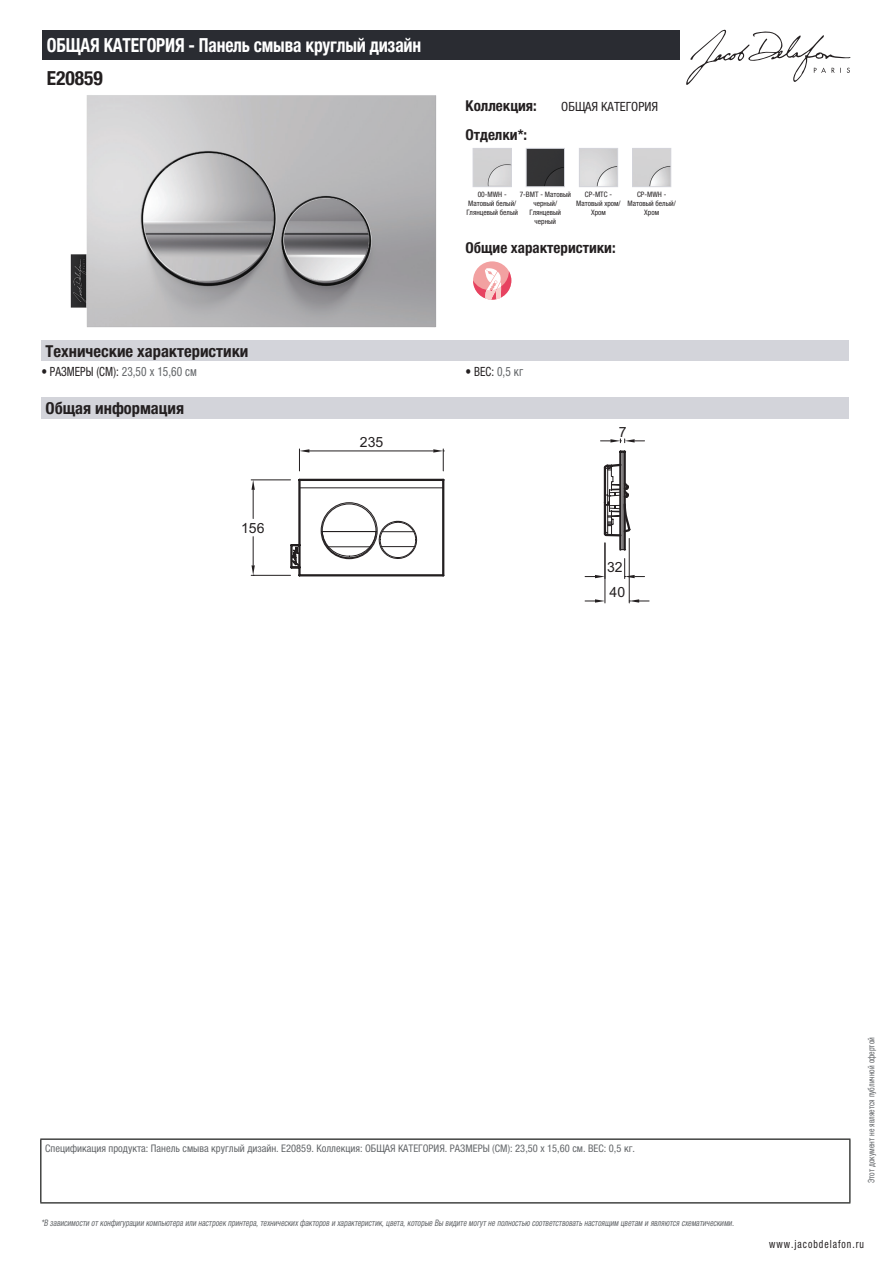
<style>
.page{position:relative;width:893px;height:1263px;background:#fff}
.page>*{position:absolute;margin:0;border:0;box-sizing:border-box;transform-origin:0 0}
.t1{font:700 condensed 19.5px "Helvetica Neue LTCYR";letter-spacing:-.01em;color:#fff;scale:.9 1}
.t2{font:700 condensed 19.5px "Helvetica Neue LTCYR";color:#231f20}
.t3{font:700 condensed 16.5px "Helvetica Neue LTCYR";color:#231f20}
.t4{font:700 condensed 15px "Helvetica Neue LTCYR";color:#231f20}
.t5{font:14.1px "Arial";color:#231f20}
.t6{font:condensed 12.75px "Helvetica Neue LTCYR";color:#231f20;scale:.9 1}
.t7{font:condensed 12.75px "Helvetica Neue LTCYR";color:#231f20}
.t8{font:condensed 11.25px "Helvetica Neue LTCYR";letter-spacing:.1em;color:#231f20;scale:.87 1}
.t9{font:condensed 10.5px "Helvetica Neue LTCYR";color:#626568}
.t10{font:italic condensed 9px "Helvetica Neue LTCYR";color:#626568;scale:.87 1}
.t11{font:condensed 9px "Helvetica Neue LTCYR";color:#626568;scale:.87 1}
.t12{font:condensed 7.5px/9px "Helvetica Neue LTCYR";color:#231f20;text-align:center}
.s1{color:#626568}
</style>
<div class="page">
<svg style="left:686px;top:30px;width:164px;height:55px"></svg>
<img style="left:71px;top:95px;width:366px;height:233px">
<img style="left:475px;top:150px;width:35px;height:35px">
<div style="left:473px;top:148px;width:39px;height:39px;border:1px solid #d3d4da"></div>
<img style="left:528px;top:150px;width:35px;height:35px">
<div style="left:526px;top:148px;width:39px;height:39px;border:1px solid #d3d4da"></div>
<img style="left:581px;top:150px;width:35px;height:35px">
<div style="left:579px;top:148px;width:39px;height:39px;border:1px solid #d3d4da"></div>
<img style="left:634px;top:150px;width:35px;height:35px">
<div style="left:632px;top:148px;width:39px;height:39px;border:1px solid #d3d4da"></div>
<div style="left:473px;top:261px;width:38px;height:39px;background:#f2a1a1;border-radius:50%"></div>
<svg style="left:473px;top:268px;width:38px;height:32px"></svg>
<div style="left:41px;top:340px;width:808px;height:22px;background:#d3d4da"></div>
<div style="left:41px;top:397px;width:808px;height:21px;background:#d3d4da"></div>
<hr style="left:604px;top:543px;width:1px;height:60px;background:#231f20">
<hr style="left:629px;top:538px;width:1px;height:65px;background:#231f20">
<svg style="left:585px;top:599px;width:20px;height:4px"></svg>
<svg style="left:629px;top:599px;width:20px;height:4px"></svg>
<svg style="left:251px;top:439px;width:394px;height:139px"></svg>
<div style="left:43px;top:30px;width:637px;height:30px;background:#2a2c32"></div>
<hr style="left:40px;top:1138px;width:810px;height:2px;background:#040503">
<hr style="left:40px;top:1140px;width:1px;height:62px;background:#040503">
<hr style="left:849px;top:1140px;width:1px;height:62px;background:#040503">
<hr style="left:40px;top:1202px;width:810px;height:1px;background:#040503">
<h1 class="t1" style="left:47px;top:34px;width:418px">ОБЩАЯ КАТЕГОРИЯ - Панель смыва круглый дизайн</h1>
<h1 class="t2" style="left:47px;top:67px;width:58px">E20859</h1>
<h3 class="t4" style="left:466px;top:97px;width:73px">Коллекция:</h3>
<h3 class="t7" style="left:561px;top:99px;width:98px">ОБЩАЯ КАТЕГОРИЯ</h3>
<h3 class="t4" style="left:466px;top:126px;width:63px">Отделки*:</h3>
<p class="t12" style="left:466px;top:190px;width:53px">00-MWH -<br>Матовый белый/<br>Глянцевый белый</p>
<p class="t12" style="left:520px;top:190px;width:53px">7-BMT - Матовый черный/<br>Глянцевый черный</p>
<p class="t12" style="left:576px;top:190px;width:46px">CP-MTC -<br>Матовый хром/<br>Хром</p>
<p class="t12" style="left:627px;top:190px;width:50px">CP-MWH -<br>Матовый белый/<br>Хром</p>
<h3 class="t4" style="left:466px;top:239px;width:152px">Общие характеристики:</h3>
<h2 class="t3" style="left:46px;top:342px;width:204px">Технические характеристики</h2>
<h3 class="t6" style="left:41px;top:364px;width:174px">• РАЗМЕРЫ (СМ): <span class="s1">23,50 x 15,60 см</span></h3>
<h3 class="t6" style="left:466px;top:364px;width:65px">• ВЕС: <span class="s1">0,5 кг</span></h3>
<h2 class="t3" style="left:46px;top:399px;width:140px">Общая информация</h2>
<h3 class="t5" style="left:360px;top:432px;width:25px">235</h3>
<h3 class="t5" style="left:241px;top:518px;width:25px">156</h3>
<h3 class="t5" style="left:619px;top:422px;width:9px">7</h3>
<h3 class="t5" style="left:607px;top:558px;width:17px">32</h3>
<h3 class="t5" style="left:610px;top:582px;width:17px">40</h3>
<p class="t9" style="left:45px;top:1142px;width:591px">Спецификация продукта: Панель смыва круглый дизайн. E20859. Коллекция: ОБЩАЯ КАТЕГОРИЯ. РАЗМЕРЫ (СМ): 23,50 x 15,60 см. ВЕС: 0,5 кг.</p>
<p class="t10" style="left:41px;top:1218px;width:800px">*В зависимости отконфигурации компьютера или настроек принтера,техническихфакторов и характеристик,цвета,которые Вы видите могутне полностью соответствоватьнастоящим цветам и являются схематическими.</p>
<p class="t11" style="left:866px;top:1183px;width:169px;rotate:-90deg">Этот документ не является публичной офертой</p>
<p class="t8" style="left:769px;top:1237px;width:110px">www.jacobdelafon.ru</p>
</div>
